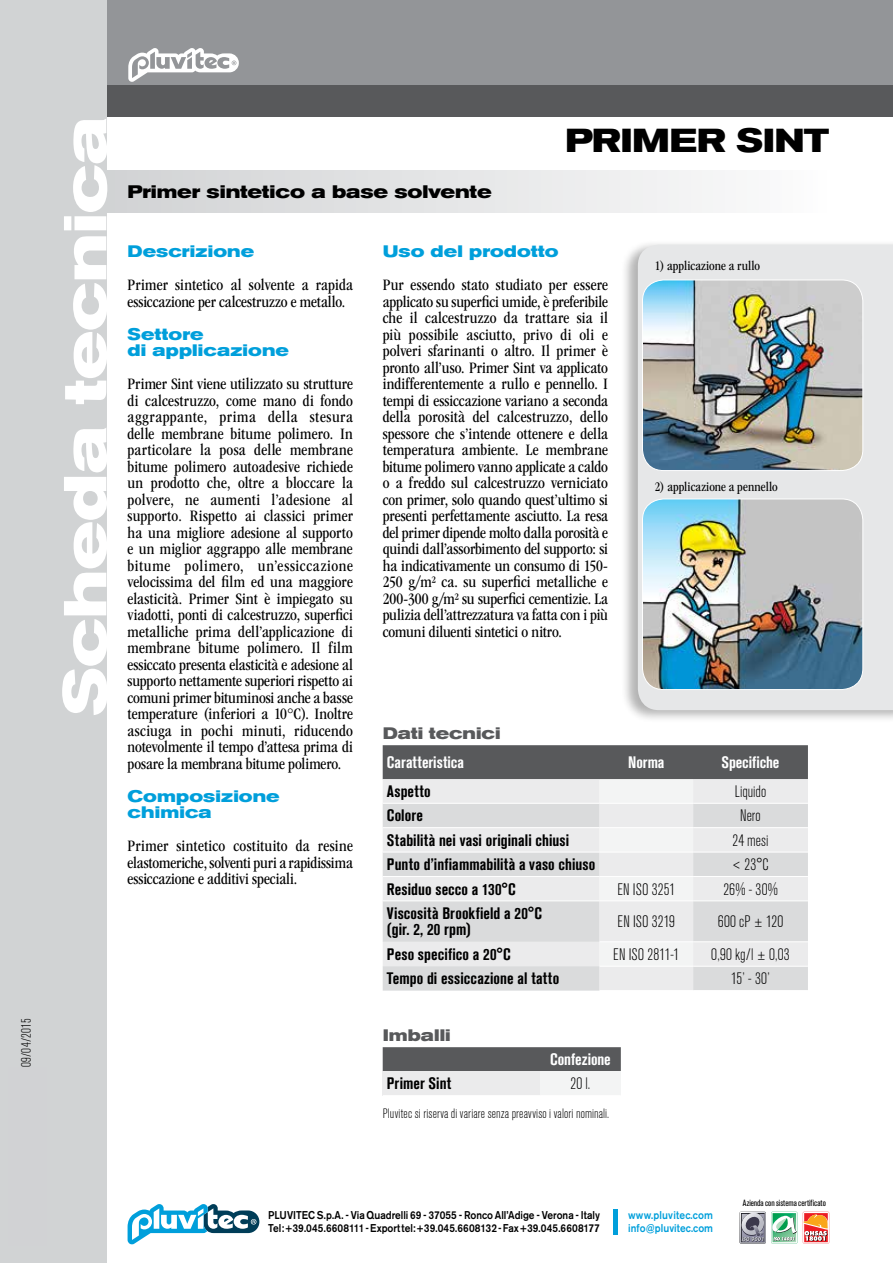
<style>
.page{position:relative;width:893px;height:1263px;background:#fff}
.page>*{position:absolute;margin:0;border:0;box-sizing:border-box;transform-origin:0 0}
.t1{font:700 expanded 60px "Akzidenz Grotesk BQ";color:#fff}
.t2{font:700 expanded 33px "Akzidenz Grotesk BQ";letter-spacing:-.015em;color:#000}
.t3{font:700 expanded 18px "Akzidenz Grotesk BQ";color:#000}
.t4{font:condensed 16.5px/16.5px "ITC Garamond Std";color:#000;text-align:justify}
.t5{font:700 condensed 16.5px/16.5px "Akzidenz Grotesk BQ";letter-spacing:.005em;color:#000}
.t6{font:300 condensed 16.5px "Akzidenz Grotesk BQ";letter-spacing:.01em;color:#000}
.t7{font:700 expanded 16.5px/16.5px "Akzidenz Grotesk BQ";letter-spacing:.01em;color:#009fdb}
.t8{font:700 condensed 16.5px "Akzidenz Grotesk BQ";color:#fff}
.t9{font:700 expanded 16.5px "Akzidenz Grotesk BQ";color:#58595b}
.t10{font:300 condensed 13.5px "Akzidenz Grotesk BQ";letter-spacing:.015em;color:#000}
.t11{font:condensed 13.5px "ITC Garamond Std";letter-spacing:.005em;color:#000}
.t12{font:500 11.25px/13.4px "Akzidenz Grotesk BE";color:#000;scale:.9 1}
.t13{font:500 11.25px/13.4px "Akzidenz Grotesk BE";letter-spacing:.005em;color:#009fdb;scale:.9 1}
.t14{font:condensed 9px "Akzidenz Grotesk BQ";color:#000}
</style>
<div class="page">
<div style="left:106px;top:85px;width:787px;height:32px;background:#58595b"></div>
<div style="left:106px;top:0;width:787px;height:85px;background:#939598"></div>
<div style="left:0;top:0;width:106px;height:1263px;background:#d1d3d4"></div>
<svg style="left:128px;top:48px;width:111px;height:34px"></svg>
<hr style="left:613px;top:1209px;width:4px;height:25px;background:#009fdb">
<svg style="left:128px;top:1204px;width:131px;height:40px"></svg>
<svg style="left:803px;top:1212px;width:26px;height:31px"></svg>
<svg style="left:740px;top:1212px;width:57px;height:31px"></svg>
<div style="left:106px;top:170px;width:723px;height:43px;background:linear-gradient(to right,#d1d2d4,#fcfcfc)"></div>
<div style="left:620px;top:240px;width:273px;height:484px;background:#000;opacity:.3"></div>
<div style="left:638px;top:244px;width:255px;height:466px;background:#e6e7e8"></div>
<img style="left:642px;top:280px;width:221px;height:191px">
<div style="left:642px;top:280px;width:221px;height:191px;border:1px solid #fff;border-radius:21px"></div>
<img style="left:642px;top:499px;width:221px;height:190px">
<div style="left:642px;top:499px;width:221px;height:191px;border:1px solid #fff;border-radius:21px"></div>
<svg style="left:383px;top:745px;width:425px;height:245px;background:#d1d1d2"></svg>
<hr style="left:383px;top:900px;width:217px;height:1px;background:#fff">
<hr style="left:383px;top:827px;width:217px;height:1px;background:#fff">
<hr style="left:383px;top:852px;width:217px;height:1px;background:#fff">
<hr style="left:383px;top:876px;width:217px;height:1px;background:#fff">
<hr style="left:383px;top:803px;width:217px;height:1px;background:#fff">
<hr style="left:600px;top:803px;width:93px;height:1px;background:#fff">
<hr style="left:600px;top:827px;width:93px;height:1px;background:#fff">
<hr style="left:600px;top:852px;width:93px;height:1px;background:#fff">
<hr style="left:600px;top:876px;width:93px;height:1px;background:#fff">
<hr style="left:600px;top:900px;width:93px;height:1px;background:#fff">
<hr style="left:600px;top:941px;width:93px;height:1px;background:#fff">
<hr style="left:600px;top:966px;width:93px;height:1px;background:#fff">
<hr style="left:693px;top:803px;width:115px;height:1px;background:#fff">
<hr style="left:693px;top:827px;width:115px;height:1px;background:#fff">
<hr style="left:693px;top:852px;width:115px;height:1px;background:#fff">
<hr style="left:693px;top:876px;width:115px;height:1px;background:#fff">
<hr style="left:693px;top:900px;width:115px;height:1px;background:#fff">
<hr style="left:693px;top:941px;width:115px;height:1px;background:#fff">
<hr style="left:693px;top:966px;width:115px;height:1px;background:#fff">
<div style="left:383px;top:1047px;width:238px;height:24px;background:#58595b"></div>
<div style="left:383px;top:1071px;width:157px;height:25px;background:#ebebec"></div>
<div style="left:540px;top:1071px;width:81px;height:25px;background:#f3f4f4"></div>
<hr style="left:383px;top:1095px;width:157px;height:1px;background:#fff">
<hr style="left:540px;top:1095px;width:81px;height:1px;background:#fff">
<p class="t10" style="left:19px;top:1067px;width:51px;rotate:-90deg">09/04/2015</p>
<h1 class="t1" style="left:51px;top:716px;width:600px;rotate:-90deg">Scheda tecnica</h1>
<p class="t3" style="left:128px;top:181px;width:366px">Primer sintetico a base solvente</p>
<h2 class="t2" style="left:565px;top:121px;width:266px">PRIMER SINT</h2>
<p class="t7" style="left:128px;top:243px;width:128px">Descrizione</p>
<p class="t4" style="left:128px;top:277px;width:227px">Primer sintetico al solvente a rapida essiccazione per calcestruzzo e metallo.</p>
<p class="t7" style="left:128px;top:326px;width:163px">Settore<br>di applicazione</p>
<p class="t4" style="left:128px;top:376px;width:227px">Primer Sint viene utilizzato su strutture di calcestruzzo, come mano di fondo aggrappante, prima della stesura delle membrane bitume polimero. In particolare la posa delle membrane bitume polimero autoadesive richiede un prodotto che, oltre a bloccare la polvere, ne aumenti l’adesione al supporto. Rispetto ai classici primer ha una migliore adesione al supporto e un miglior aggrappo alle membrane bitume polimero, un’essiccazione velocissima del film ed una maggiore elasticità. Primer Sint è impiegato su viadotti, ponti di calcestruzzo, superfici metalliche prima dell’applicazione di membrane bitume polimero. Il film essiccato presenta elasticità e adesione al supporto nettamente superiori rispetto ai comuni primer bituminosi anche a basse temperature (inferiori a 10°C). Inoltre asciuga in pochi minuti, riducendo notevolmente il tempo d’attesa prima di posare la membrana bitume polimero.</p>
<p class="t7" style="left:128px;top:788px;width:154px">Composizione chimica</p>
<p class="t4" style="left:128px;top:838px;width:227px">Primer sintetico costituito da resine elastomeriche, solventi puri a rapidissima essiccazione e additivi speciali.</p>
<p class="t7" style="left:383px;top:243px;width:177px">Uso del prodotto</p>
<p class="t4" style="left:383px;top:277px;width:227px">Pur essendo stato studiato per essere applicato su superfici umide, è preferibile che il calcestruzzo da trattare sia il più possibile asciutto, privo di oli e polveri sfarinanti o altro. Il primer è pronto all’uso. Primer Sint va applicato indifferentemente a rullo e pennello. I tempi di essiccazione variano a seconda della porosità del calcestruzzo, dello spessore che s’intende ottenere e della temperatura ambiente. Le membrane bitume polimero vanno applicate a caldo o a freddo sul calcestruzzo verniciato con primer, solo quando quest’ultimo si presenti perfettamente asciutto. La resa del primer dipende molto dalla porosità e quindi dall’assorbimento del supporto: si ha indicativamente un consumo di 150- 250 g/m² ca. su superfici metalliche e 200-300 g/m² su superfici cementizie. La pulizia dell’attrezzatura va fatta con i più comuni diluenti sintetici o nitro.</p>
<p class="t11" style="left:655px;top:258px;width:107px">1) applicazione a rullo</p>
<p class="t11" style="left:655px;top:479px;width:124px">2) applicazione a pennello</p>
<p class="t9" style="left:383px;top:723px;width:119px">Dati tecnici</p>
<p class="t8" style="left:387px;top:753px;width:78px">Caratteristica</p>
<p class="t8" style="left:628px;top:753px;width:38px">Norma</p>
<p class="t8" style="left:722px;top:753px;width:59px">Specifiche</p>
<p class="t5" style="left:387px;top:783px;width:45px">Aspetto</p>
<p class="t6" style="left:735px;top:782px;width:33px">Liquido</p>
<p class="t5" style="left:387px;top:807px;width:37px">Colore</p>
<p class="t6" style="left:740px;top:807px;width:22px">Nero</p>
<p class="t5" style="left:387px;top:832px;width:184px">Stabilità nei vasi originali chiusi</p>
<p class="t6" style="left:733px;top:831px;width:37px">24 mesi</p>
<p class="t5" style="left:387px;top:856px;width:210px">Punto d’infiammabilità a vaso chiuso</p>
<p class="t6" style="left:732px;top:855px;width:38px">&lt; 23°C</p>
<p class="t5" style="left:387px;top:880px;width:130px">Residuo secco a 130°C</p>
<p class="t6" style="left:617px;top:880px;width:59px">EN ISO 3251</p>
<p class="t6" style="left:723px;top:880px;width:56px">26% - 30%</p>
<p class="t5" style="left:387px;top:905px;width:156px">Viscosità Brookfield a 20°C (gir. 2, 20 rpm)</p>
<p class="t6" style="left:618px;top:913px;width:59px">EN ISO 3219</p>
<p class="t6" style="left:718px;top:913px;width:67px">600 cP ± 120</p>
<p class="t5" style="left:387px;top:946px;width:125px">Peso specifico a 20°C</p>
<p class="t6" style="left:613px;top:945px;width:68px">EN ISO 2811-1</p>
<p class="t6" style="left:711px;top:945px;width:80px">0,90 kg/l ± 0,03</p>
<p class="t5" style="left:387px;top:970px;width:174px">Tempo di essiccazione al tatto</p>
<p class="t6" style="left:731px;top:970px;width:40px">15’ - 30’</p>
<p class="t9" style="left:383px;top:1025px;width:70px">Imballi</p>
<p class="t8" style="left:550px;top:1050px;width:62px">Confezione</p>
<p class="t5" style="left:387px;top:1075px;width:66px">Primer Sint</p>
<p class="t6" style="left:570px;top:1075px;width:21px">20 l.</p>
<p class="t10" style="left:383px;top:1106px;width:228px">Pluvitec si riserva di variare senza preavviso i valori nominali.</p>
<p class="t12" style="left:268px;top:1208px;width:370px">PLUVITEC S.p.A. - Via Quadrelli 69 - 37055 - Ronco All’Adige - Verona - Italy<br>Tel: +39.045.6608111 - Export tel: +39.045.6608132 - Fax +39.045.6608177</p>
<p class="t13" style="left:628px;top:1208px;width:96px">www.pluvitec.com info@pluvitec.com</p>
<p class="t14" style="left:743px;top:1198px;width:85px">Azienda con sistema certificato</p>
</div>
